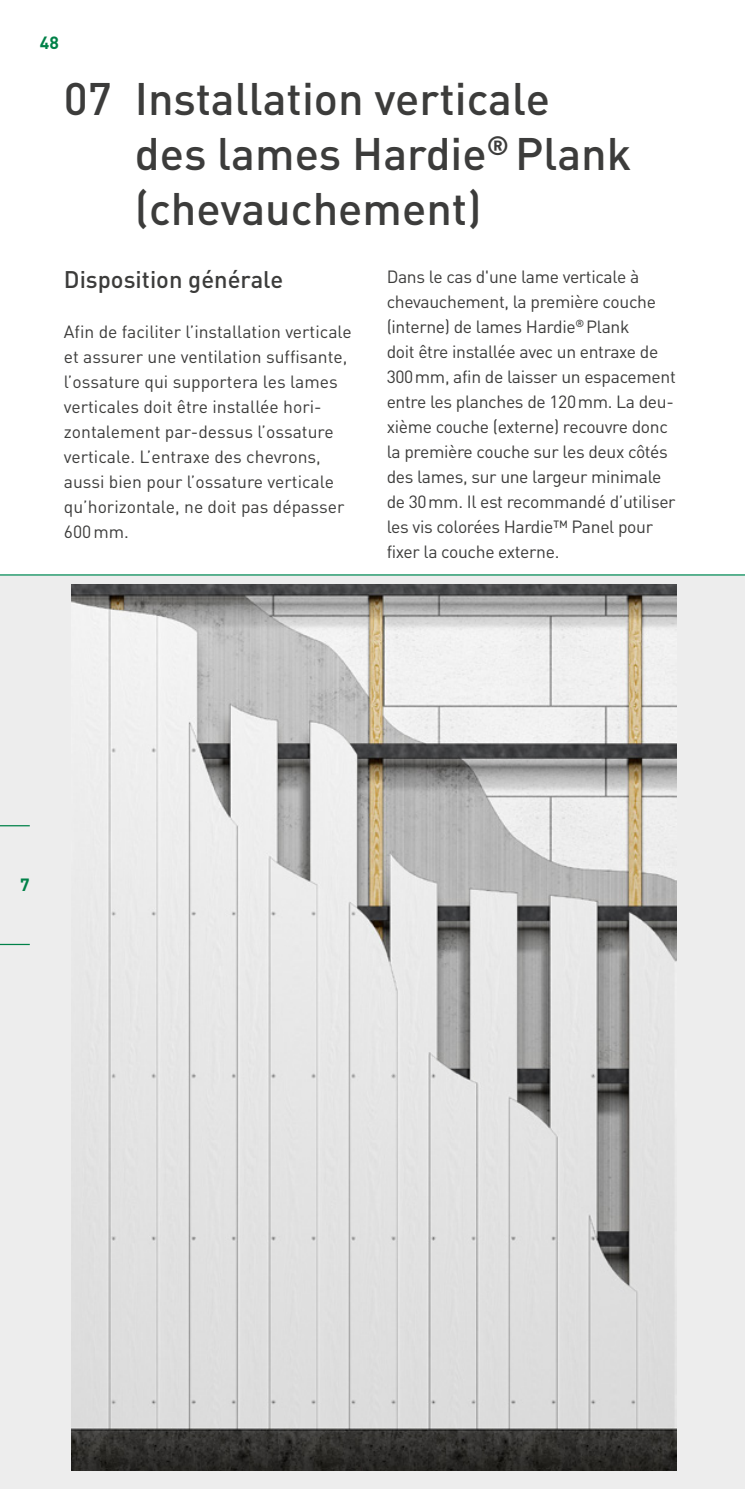
<style>
.page{position:relative;width:745px;height:1489px;background:#fff}
.page>*{position:absolute;margin:0;border:0;box-sizing:border-box;transform-origin:0 0}
.Seitenheadline{font:500 45px/55px "DIN Pro";color:#3c3c3b}
.Subheadline{font:500 23.75px "DIN Pro";color:#3c3c3b}
.Copytext{font:17.5px/25px "DIN Pro";letter-spacing:-.02em;color:#3c3c3b}
.Copytext-2{font:17.5px/25px "DIN Pro";color:#3c3c3b}
.t1{font:700 17.5px "DIN Pro";color:#008148}
</style>
<div class="page">
<hr style="left:744px;top:198px;width:1px;height:1290px;background:#ededed">
<div style="left:0;top:575px;width:744px;height:913px;background:#ededed"></div>
<hr style="left:0;top:574px;width:744px;height:1px;background:#008a55">
<img style="left:72px;top:584px;width:603px;height:886px">
<hr style="left:0;top:825px;width:30px;height:1px;background:#008148">
<hr style="left:0;top:943px;width:30px;height:2px;background:#008148">
<p class="t1" style="left:40px;top:28px;width:21px">48</p>
<p class="Seitenheadline" style="left:135px;top:67px;width:498px;text-indent:-71px">07 Installation verticale des lames Hardie<sup>®</sup> Plank (chevauchement)</p>
<p class="Subheadline" style="left:64px;top:260px;width:221px">Disposition générale</p>
<p class="Copytext-2" style="left:64px;top:317px;width:289px">Afin de faciliter l’installation verticale et assurer une ventilation suffisante, l’ossature qui supportera les lames verticales doit être installée hori&shy;zontalement par-dessus l’ossature verticale. L’entraxe des chevrons, aussi bien pour l’ossature verticale qu’horizontale, ne doit pas dépasser 600mm.</p>
<p class="Copytext" style="left:386px;top:262px;width:290px">Dans le cas d'une lame verticale à chevauchement, la première couche (interne) de lames Hardie<sup>®</sup> Plank<br>doit être installée avec un entraxe de 300mm, afin de laisser un espacement entre les planches de 120mm. La deu&shy;xième couche (externe) recouvre donc la première couche sur les deux côtés des lames, sur une largeur minimale de 30mm. Il est recommandé d’utiliser les vis colorées Hardie™ Panel pour fixer la couche externe.</p>
<p class="t1" style="left:20px;top:870px;width:11px">7</p>
</div>
